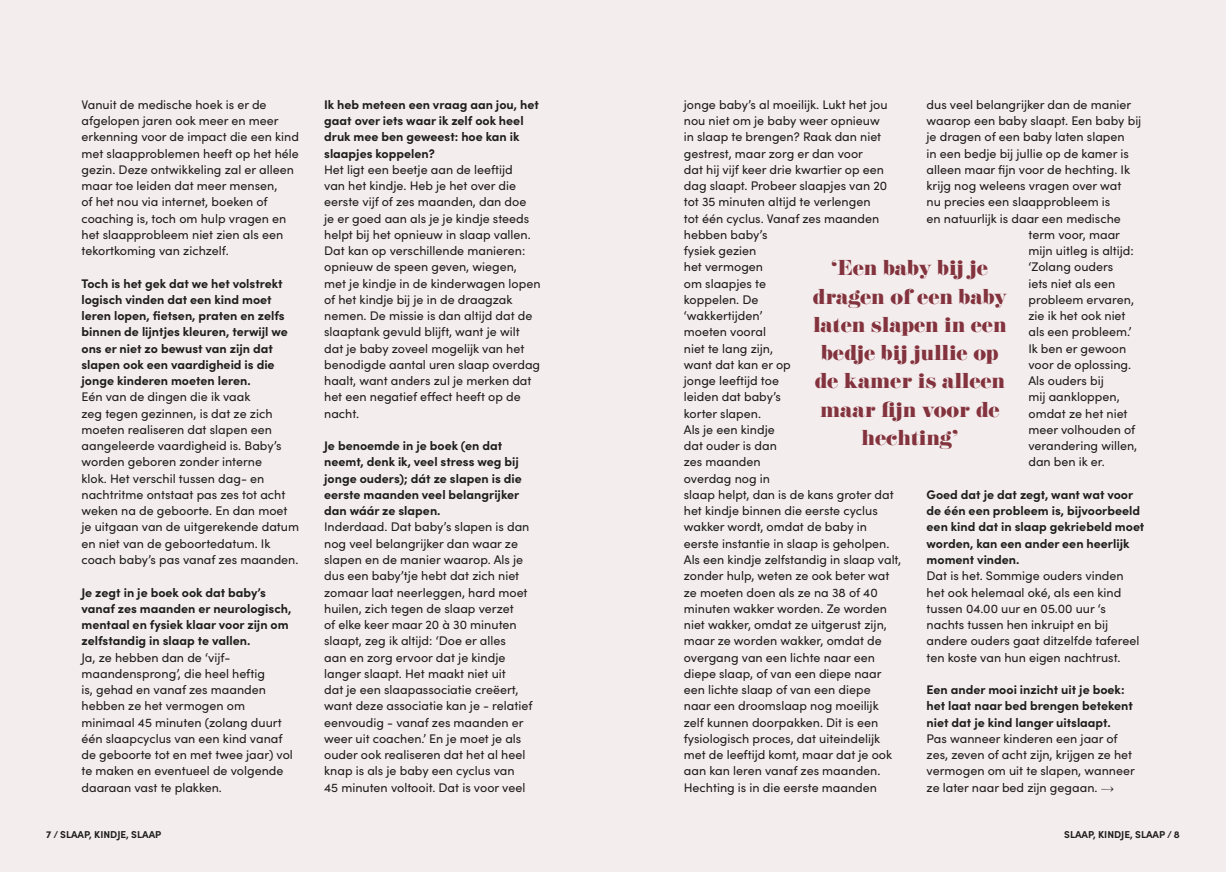
<style>
.page{position:relative;width:1226px;height:872px;background:#f4eded}
.page>*{position:absolute;margin:0;border:0;box-sizing:border-box;transform-origin:0 0}
.t1{font:18.88px/28.2px "Eloquent JF Pro";color:#83333d;text-align:center;scale:1.06 1}
.t2{font:12.5px/16.2px "Sofia Pro";color:#1d1d1b}
.t3{font:700 12.5px/16.2px "Sofia Pro";color:#1d1d1b}
.t4{font:700 10px "Sofia Pro";color:#1d1d1b}
.s1{font-family:"Hermann"}
</style>
<div class="page">
<p class="t2" style="left:81px;top:96px;width:219px">Vanuit de medische hoek is er de afgelopen jaren ook meer en meer erkenning voor de impact die een kind met slaapproblemen heeft op het héle gezin. Deze ontwikkeling zal er alleen maar toe leiden dat meer mensen,<br>of het nou via internet, boeken of coaching is, toch om hulp vragen en het slaapprobleem niet zien als een tekortkoming van zichzelf.</p>
<p class="t3" style="left:81px;top:274px;width:208px">Toch is het gek dat we het volstrekt logisch vinden dat een kind moet leren lopen, fietsen, praten en zelfs binnen de lijntjes kleuren, terwijl we ons er niet zo bewust van zijn dat slapen ook een vaardigheid is die jonge kinderen moeten leren.</p>
<p class="t2" style="left:81px;top:388px;width:219px">Eén van de dingen die ik vaak<br>zeg tegen gezinnen, is dat ze zich moeten realiseren dat slapen een aangeleerde vaardigheid is. Baby’s worden geboren zonder interne<br>klok. Het verschil tussen dag- en nachtritme ontstaat pas zes tot acht weken na de geboorte. En dan moet je uitgaan van de uitgerekende datum en niet van de geboortedatum. Ik coach baby’s pas vanaf zes maanden.</p>
<p class="t3" style="left:81px;top:583px;width:211px">Je zegt in je boek ook dat baby’s vanaf zes maanden er neurologisch, mentaal en fysiek klaar voor zijn om zelfstandig in slaap te vallen.</p>
<p class="t2" style="left:81px;top:648px;width:213px">Ja, ze hebben dan de ‘vijf&shy;maandensprong’, die heel heftig<br>is, gehad en vanaf zes maanden hebben ze het vermogen om minimaal 45 minuten (zolang duurt één slaapcyclus van een kind vanaf de geboorte tot en met twee jaar) vol te maken en eventueel de volgende daaraan vast te plakken.</p>
<p class="t3" style="left:324px;top:95px;width:216px">Ik heb meteen een vraag aan jou, het gaat over iets waar ik zelf ook heel druk mee ben geweest: hoe kan ik slaapjes koppelen?</p>
<p class="t2" style="left:324px;top:161px;width:218px">Het ligt een beetje aan de leeftijd<br>van het kindje. Heb je het over die eerste vijf of zes maanden, dan doe<br>je er goed aan als je je kindje steeds helpt bij het opnieuw in slaap vallen.<br>Dat kan op verschillende manieren: opnieuw de speen geven, wiegen, met je kindje in de kinderwagen lopen of het kindje bij je in de draagzak nemen. De missie is dan altijd dat de slaaptank gevuld blijft, want je wilt dat je baby zoveel mogelijk van het benodigde aantal uren slaap overdag haalt, want anders zul je merken dat het een negatief effect heeft op de nacht.</p>
<p class="t3" style="left:324px;top:437px;width:199px">Je benoemde in je boek (en dat neemt, denk ik, veel stress weg bij jonge ouders); dát ze slapen is die eerste maanden veel belangrijker dan wáár ze slapen.</p>
<p class="t2" style="left:324px;top:518px;width:210px">Inderdaad. Dat baby’s slapen is dan nog veel belangrijker dan waar ze slapen en de manier waarop. Als je dus een baby’tje hebt dat zich niet zomaar laat neerleggen, hard moet huilen, zich tegen de slaap verzet<br>of elke keer maar 20 à 30 minuten slaapt, zeg ik altijd: ‘Doe er alles<br>aan en zorg ervoor dat je kindje langer slaapt. Het maakt niet uit<br>dat je een slaapassociatie creëert, want deze associatie kan je - relatief eenvoudig - vanaf zes maanden er weer uit coachen.’ En je moet je als ouder ook realiseren dat het al heel knap is als je baby een cyclus van<br>45 minuten voltooit. Dat is voor veel</p>
<p class="t2" style="left:684px;top:96px;width:219px">jonge baby’s al moeilijk. Lukt het jou nou niet om je baby weer opnieuw<br>in slaap te brengen? Raak dan niet gestrest, maar zorg er dan voor<br>dat hij vijf keer drie kwartier op een dag slaapt. Probeer slaapjes van 20 tot 35 minuten altijd te verlengen<br>tot één cyclus. Vanaf zes maanden hebben baby’s<br>fysiek gezien<br>het vermogen<br>om slaapjes te<br>koppelen. De<br>‘wakkertijden’<br>moeten vooral<br>niet te lang zijn,<br>want dat kan er op<br>jonge leeftijd toe<br>leiden dat baby’s<br>korter slapen.<br>Als je een kindje<br>dat ouder is dan<br>zes maanden<br>overdag nog in<br>slaap helpt, dan is de kans groter dat het kindje binnen die eerste cyclus wakker wordt, omdat de baby in eerste instantie in slaap is geholpen.<br>Als een kindje zelfstandig in slaap valt, zonder hulp, weten ze ook beter wat ze moeten doen als ze na 38 of 40 minuten wakker worden. Ze worden niet wakker, omdat ze uitgerust zijn, maar ze worden wakker, omdat de overgang van een lichte naar een diepe slaap, of van een diepe naar een lichte slaap of van een diepe<br>naar een droomslaap nog moeilijk zelf kunnen doorpakken. Dit is een fysiologisch proces, dat uiteindelijk met de leeftijd komt, maar dat je ook aan kan leren vanaf zes maanden.<br>Hechting is in die eerste maanden</p>
<p class="t2" style="left:927px;top:96px;width:206px">dus veel belangrijker dan de manier</p>
<p class="t2" style="left:927px;top:112px;width:216px">waarop een baby slaapt. Een baby bij</p>
<p class="t2" style="left:927px;top:128px;width:200px">je dragen of een baby laten slapen</p>
<p class="t2" style="left:927px;top:144px;width:204px">in een bedje bij jullie op de kamer is</p>
<p class="t2" style="left:927px;top:161px;width:205px">alleen maar fijn voor de hechting. Ik</p>
<p class="t2" style="left:927px;top:177px;width:196px">krijg nog weleens vragen over wat</p>
<p class="t2" style="left:927px;top:193px;width:185px">nu precies een slaapprobleem is</p>
<p class="t2" style="left:927px;top:209px;width:196px">en natuurlijk is daar een medische</p>
<p class="t2" style="left:1028px;top:226px;width:93px">term voor, maar</p>
<p class="t2" style="left:1028px;top:242px;width:107px">mijn uitleg is altijd:</p>
<p class="t2" style="left:1028px;top:258px;width:86px">‘Zolang ouders</p>
<p class="t2" style="left:1028px;top:274px;width:89px">iets niet als een</p>
<p class="t2" style="left:1028px;top:291px;width:107px">probleem ervaren,</p>
<p class="t2" style="left:1028px;top:307px;width:99px">zie ik het ook niet</p>
<p class="t2" style="left:1028px;top:323px;width:105px">als een probleem.’</p>
<p class="t2" style="left:1028px;top:339px;width:99px">Ik ben er gewoon</p>
<p class="t2" style="left:1028px;top:356px;width:104px">voor de oplossing.</p>
<p class="t2" style="left:1028px;top:372px;width:77px">Als ouders bij</p>
<p class="t2" style="left:1028px;top:388px;width:93px">mij aankloppen,</p>
<p class="t2" style="left:1028px;top:404px;width:101px">omdat ze het niet</p>
<p class="t2" style="left:1028px;top:421px;width:108px">meer volhouden of</p>
<p class="t2" style="left:1028px;top:437px;width:110px">verandering willen,</p>
<p class="t2" style="left:1028px;top:453px;width:78px">dan ben ik er.</p>
<p class="t3" style="left:927px;top:485px;width:219px">Goed dat je dat zegt, want wat voor de één een probleem is, bijvoorbeeld een kind dat in slaap gekriebeld moet worden, kan een ander een heerlijk moment vinden.</p>
<p class="t2" style="left:927px;top:567px;width:214px">Dat is het. Sommige ouders vinden het ook helemaal oké, als een kind tussen 04.00 uur en 05.00 uur ‘s nachts tussen hen inkruipt en bij andere ouders gaat ditzelfde tafereel ten koste van hun eigen nachtrust.</p>
<p class="t3" style="left:927px;top:680px;width:208px">Een ander mooi inzicht uit je boek: het laat naar bed brengen betekent niet dat je kind langer uitslaapt.</p>
<p class="t2" style="left:927px;top:729px;width:210px">Pas wanneer kinderen een jaar of zes, zeven of acht zijn, krijgen ze het vermogen om uit te slapen, wanneer ze later naar bed zijn gegaan. <span class="s1">⟶</span></p>
<h1 class="t1" style="left:813px;top:255px;width:185px">‘Een baby bij je dragen of een baby laten slapen in een bedje bij jullie op de kamer is alleen maar fijn voor de hechting’</h1>
<p class="t4" style="left:46px;top:827px;width:117px">7 / SLAAP, KINDJE, SLAAP</p>
<p class="t4" style="left:1064px;top:827px;width:117px">SLAAP, KINDJE, SLAAP / 8</p>
</div>
